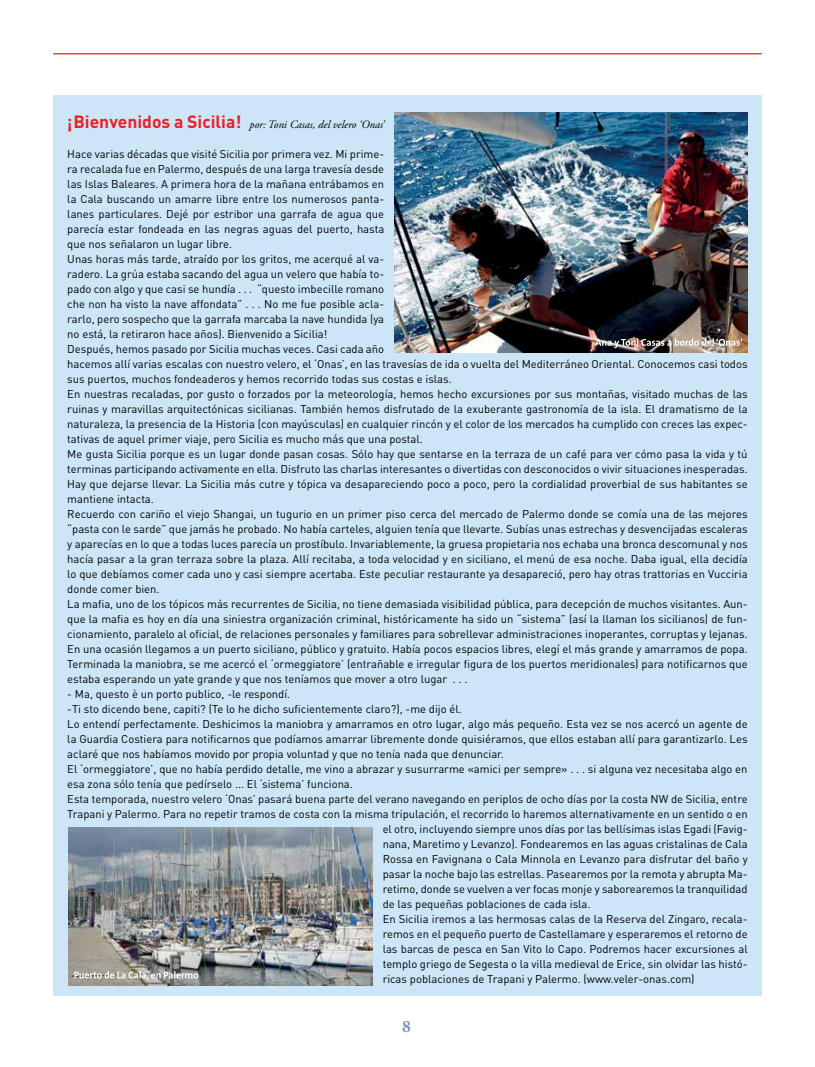
<style>
.page{position:relative;width:815px;height:1067px;background:#fff}
.page>*{position:absolute;margin:0;border:0;box-sizing:border-box;transform-origin:0 0}
.t1{font:700 17.5px "Minion Pro";color:#7b91c3}
.t2{font:11.25px/15px "DIN";color:#000}
.t3{font:italic 11.25px "Adobe Garamond Pro";color:#000}
.s1{font-family:"DIN";font-weight:700;font-style:normal;font-size:17.5px;color:#ed1e25}
</style>
<div class="page">
<hr style="left:53px;top:53px;width:709px;height:1px;background:#ed1e25">
<div style="left:53px;top:96px;width:709px;height:900px;background:#cce6f8"></div>
<img style="left:395px;top:112px;width:353px;height:240px">
<img style="left:68px;top:827px;width:304px;height:158px">
<svg style="left:74px;top:971px;width:124px;height:9px"></svg>
<svg style="left:595px;top:338px;width:148px;height:10px"></svg>
<p class="t3" style="left:67px;top:118px;width:318px"><span class="s1">¡Bienvenidos a Sicilia!</span> por: Toni Casas, del velero ‘Onas’</p>
<p class="t2" style="left:67px;top:146px;width:682px">Hace varias décadas que visité Sicilia por primera vez. Mi prime-<br>ra recalada fue en Palermo, después de una larga travesía desde<br>las Islas Baleares. A primera hora de la mañana entrábamos en<br>la Cala buscando un amarre libre entre los numerosos panta-<br>lanes particulares. Dejé por estribor una garrafa de agua que<br>parecía estar fondeada en las negras aguas del puerto, hasta<br>que nos señalaron un lugar libre.<br>Unas horas más tarde, atraído por los gritos, me acerqué al va-<br>radero. La grúa estaba sacando del agua un velero que había to-<br>pado con algo y que casi se hundía . . . “questo imbecille romano<br>che non ha visto la nave affondata” . . . No me fue posible acla-<br>rarlo, pero sospecho que la garrafa marcaba la nave hundida (ya<br>no está, la retiraron hace años). Bienvenido a Sicilia!<br>Después, hemos pasado por Sicilia muchas veces. Casi cada año<br>hacemos allí varias escalas con nuestro velero, el ‘Onas’, en las travesías de ida o vuelta del Mediterráneo Oriental. Conocemos casi todos sus puertos, muchos fondeaderos y hemos recorrido todas sus costas e islas.<br>En nuestras recaladas, por gusto o forzados por la meteorología, hemos hecho excursiones por sus montañas, visitado muchas de las ruinas y maravillas arquitectónicas sicilianas. También hemos disfrutado de la exuberante gastronomía de la isla. El dramatismo de la naturaleza, la presencia de la Historia (con mayúsculas) en cualquier rincón y el color de los mercados ha cumplido con creces las expec&shy;tativas de aquel primer viaje, pero Sicilia es mucho más que una postal.<br>Me gusta Sicilia porque es un lugar donde pasan cosas. Sólo hay que sentarse en la terraza de un café para ver cómo pasa la vida y tú terminas participando activamente en ella. Disfruto las charlas interesantes o divertidas con desconocidos o vivir situaciones inesperadas.<br>Hay que dejarse llevar. La Sicilia más cutre y tópica va desapareciendo poco a poco, pero la cordialidad proverbial de sus habitantes se mantiene intacta.<br>Recuerdo con cariño el viejo Shangai, un tugurio en un primer piso cerca del mercado de Palermo donde se comía una de las mejores “pasta con le sarde” que jamás he probado. No había carteles, alguien tenía que llevarte. Subías unas estrechas y desvencijadas escaleras y aparecías en lo que a todas luces parecía un prostíbulo. Invariablemente, la gruesa propietaria nos echaba una bronca descomunal y nos hacía pasar a la gran terraza sobre la plaza. Allí recitaba, a toda velocidad y en siciliano, el menú de esa noche. Daba igual, ella decidía lo que debíamos comer cada uno y casi siempre acertaba. Este peculiar restaurante ya desapareció, pero hay otras trattorias en Vucciria donde comer bien.<br>La mafia, uno de los tópicos más recurrentes de Sicilia, no tiene demasiada visibilidad pública, para decepción de muchos visitantes. Aun&shy;que la mafia es hoy en día una siniestra organización criminal, históricamente ha sido un “sistema” (así la llaman los sicilianos) de fun&shy;cionamiento, paralelo al oficial, de relaciones personales y familiares para sobrellevar administraciones inoperantes, corruptas y lejanas.<br>En una ocasión llegamos a un puerto siciliano, público y gratuito. Había pocos espacios libres, elegí el más grande y amarramos de popa.<br>Terminada la maniobra, se me acercó el ‘ormeggiatore’ (entrañable e irregular figura de los puertos meridionales) para notificarnos que estaba esperando un yate grande y que nos teníamos que mover a otro lugar . . .</p>
<p class="t2" style="left:67px;top:686px;width:224px">- Ma, questo è un porto publico, -le respondí.</p>
<p class="t2" style="left:67px;top:701px;width:396px">-Ti sto dicendo bene, capiti? (Te lo he dicho suficientemente claro?), -me dijo él.</p>
<p class="t2" style="left:67px;top:716px;width:682px">Lo entendí perfectamente. Deshicimos la maniobra y amarramos en otro lugar, algo más pequeño. Esta vez se nos acercó un agente de</p>
<p class="t2" style="left:67px;top:731px;width:682px">la Guardia Costiera para notificarnos que podíamos amarrar libremente donde quisiéramos, que ellos estaban allí para garantizarlo. Les</p>
<p class="t2" style="left:67px;top:746px;width:438px">aclaré que nos habíamos movido por propia voluntad y que no tenía nada que denunciar.</p>
<p class="t2" style="left:67px;top:761px;width:682px">El ‘ormeggiatore’, que no había perdido detalle, me vino a abrazar y susurrarme «amici per sempre» . . . si alguna vez necesitaba algo en</p>
<p class="t2" style="left:67px;top:776px;width:287px">esa zona sólo tenía que pedírselo ... El ‘sistema’ funciona.</p>
<p class="t2" style="left:67px;top:791px;width:682px">Esta temporada, nuestro velero ‘Onas’ pasará buena parte del verano navegando en periplos de ocho días por la costa NW de Sicilia, entre</p>
<p class="t2" style="left:67px;top:806px;width:682px">Trapani y Palermo. Para no repetir tramos de costa con la misma tripulación, el recorrido lo haremos alternativamente en un sentido o en</p>
<p class="t2" style="left:383px;top:821px;width:366px">el otro, incluyendo siempre unos días por las bellísimas islas Egadi (Favig-</p>
<p class="t2" style="left:383px;top:836px;width:366px">nana, Maretimo y Levanzo). Fondearemos en las aguas cristalinas de Cala</p>
<p class="t2" style="left:383px;top:851px;width:366px">Rossa en Favignana o Cala Minnola en Levanzo para disfrutar del baño y</p>
<p class="t2" style="left:383px;top:866px;width:366px">pasar la noche bajo las estrellas. Pasearemos por la remota y abrupta Ma-</p>
<p class="t2" style="left:383px;top:881px;width:366px">retimo, donde se vuelven a ver focas monje y saborearemos la tranquilidad</p>
<p class="t2" style="left:383px;top:896px;width:209px">de las pequeñas poblaciones de cada isla.</p>
<p class="t2" style="left:383px;top:911px;width:366px">En Sicilia iremos a las hermosas calas de la Reserva del Zingaro, recala-</p>
<p class="t2" style="left:383px;top:926px;width:367px">remos en el pequeño puerto de Castellamare y esperaremos el retorno de</p>
<p class="t2" style="left:383px;top:941px;width:366px">las barcas de pesca en San Vito lo Capo. Podremos hacer excursiones al</p>
<p class="t2" style="left:383px;top:956px;width:366px">templo griego de Segesta o la villa medieval de Erice, sin olvidar las histó-</p>
<p class="t2" style="left:383px;top:971px;width:313px">ricas poblaciones de Trapani y Palermo. (www.veler-onas.com)</p>
<h1 class="t1" style="left:402px;top:1014px;width:10px">8</h1>
</div>
